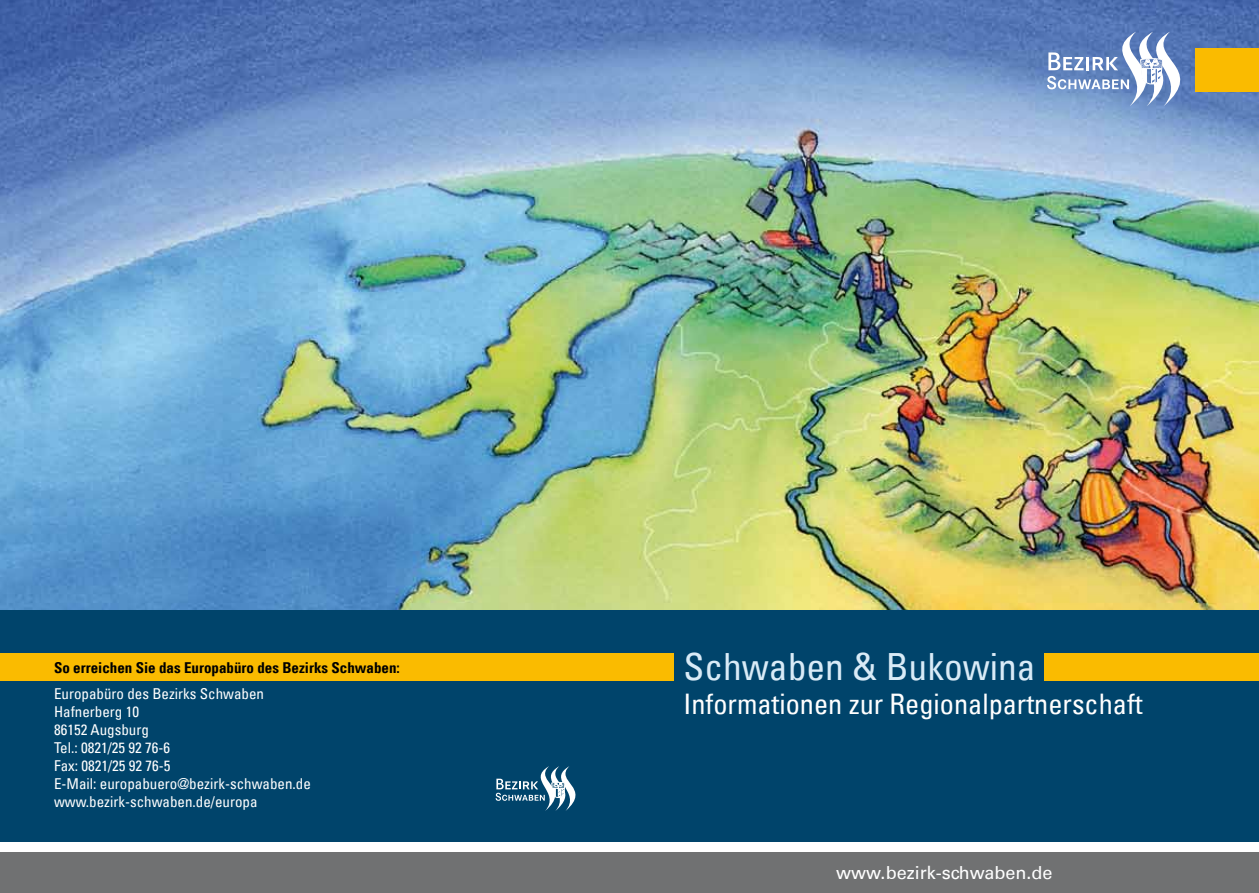
<style>
.page{position:relative;width:1259px;height:893px;background:#fff}
.page>*{position:absolute;margin:0;border:0;box-sizing:border-box;transform-origin:0 0}
.t1{font:condensed 37.5px "Univers LT";color:#d9ebf7}
.t2{font:condensed 28.35px "Univers LT";color:#fff}
.t3{font:18px "Univers LT";color:#fff}
.t4{font:condensed 15px/18px "Univers LT";color:#fff}
.t5{font:700 condensed 15px "Univers LT";color:#000}
</style>
<div class="page">
<div style="left:0;top:847px;width:1259px;height:46px;background:#707172"></div>
<img style="left:0;top:0;width:1259px;height:610px">
<div style="left:0;top:610px;width:1259px;height:242px;background:#00446b"></div>
<div style="left:0;top:842px;width:1259px;height:10px;background:#fff"></div>
<svg style="left:495px;top:766px;width:80px;height:45px"></svg>
<div style="left:0;top:653px;width:673px;height:27px;background:#fabb00"></div>
<div style="left:1045px;top:653px;width:214px;height:27px;background:#fabb00"></div>
<svg style="left:1047px;top:32px;width:133px;height:74px"></svg>
<div style="left:1196px;top:49px;width:63px;height:43px;background:#fabb00"></div>
<p class="t5" style="left:54px;top:659px;width:347px">So erreichen Sie das Europabüro des Bezirks Schwaben:</p>
<p class="t4" style="left:54px;top:684px;width:258px">Europabüro des Bezirks Schwaben<br>Hafnerberg 10<br>86152 Augsburg<br>Tel.: 0821/25 92 76-6<br>Fax: 0821/25 92 76-5<br>E-Mail: europabuero@bezirk-schwaben.de www.bezirk-schwaben.de/europa</p>
<h1 class="t1" style="left:683px;top:643px;width:354px">Schwaben &amp; Bukowina</h1>
<h2 class="t2" style="left:683px;top:686px;width:461px">Informationen zur Regionalpartnerschaft</h2>
<p class="t3" style="left:836px;top:861px;width:218px">www.bezirk-schwaben.de</p>
</div>
